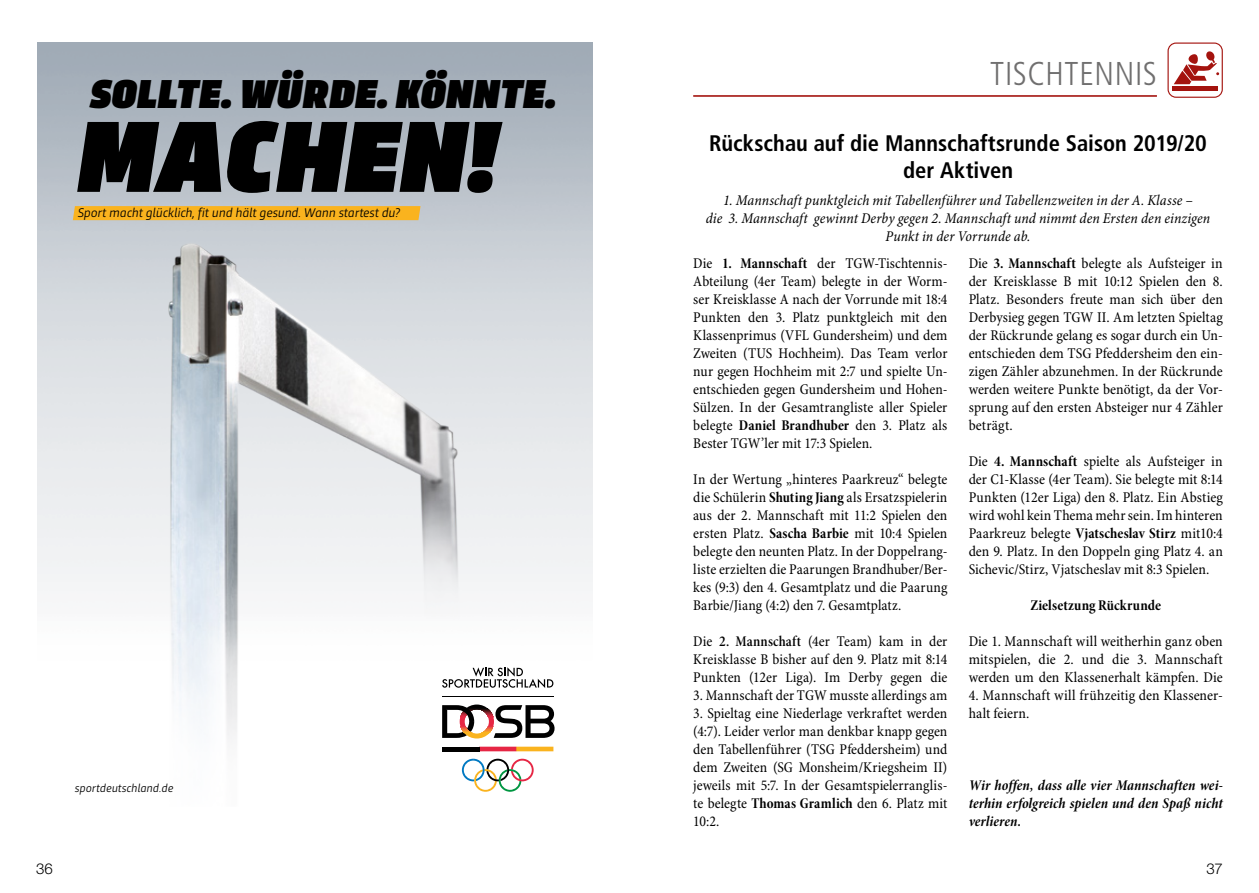
<style>
.page{position:relative;width:1259px;height:893px;background:#fff}
.page>*{position:absolute;margin:0;border:0;box-sizing:border-box;transform-origin:0 0}
.t1{font:italic 105.75px "Trasandina Ultra";letter-spacing:.01em;color:#000}
.t2{font:italic 42.3px "Trasandina Ultra";letter-spacing:.015em;color:#000}
.t3{font:300 condensed 33px "Frutiger LT Std";letter-spacing:.02em;color:#706f6f}
.t4{font:700 condensed 22.5px/27px "Frutiger LT Std";color:#000;text-align:center}
.t5{font:condensed 15px/18px "Minion Pro";letter-spacing:.005em;color:#000;text-align:justify}
.t6{font:italic condensed 15px/18px "Minion Pro";letter-spacing:.005em;color:#000;text-align:center}
.t7{font:15px/18px "Minion Pro Bold Cn It Subh";letter-spacing:.005em;color:#000;text-align:justify}
.t8{font:15px "Minion Pro Bold Cn Subh";letter-spacing:.005em;color:#000}
.t9{font:300 15px "Helvetica Neue LT Std";color:#000}
.t10{font:italic 13.2px "Trasandina";color:#000}
.t11{font:italic 11.85px "Trasandina";letter-spacing:.005em;color:#000}
.s1{font-family:"Minion Pro Bold Cn Subh";font-stretch:normal}
.s2{font-family:"Minion Pro Semibold Cn Subh";font-stretch:normal}
</style>
<div class="page">
<svg style="left:1167px;top:43px;width:55px;height:55px"></svg>
<hr style="left:693px;top:95px;width:464px;height:2px;background:#a4130e">
<img style="left:37px;top:43px;width:555px;height:731px">
<img style="left:140px;top:225px;width:349px;height:549px">
<svg style="left:73px;top:206px;width:347px;height:14px;background:#f9b31f"></svg>
<hr style="left:442px;top:696px;width:111px;height:1px;background:#000">
<svg style="left:462px;top:759px;width:71px;height:33px"></svg>
<svg style="left:479px;top:747px;width:74px;height:4px"></svg>
<hr style="left:442px;top:747px;width:37px;height:4px;background:#000">
<svg style="left:460px;top:704px;width:34px;height:5px"></svg>
<hr style="left:460px;top:709px;width:34px;height:1px;background:#130a09">
<hr style="left:460px;top:710px;width:34px;height:1px;background:#361312">
<hr style="left:460px;top:711px;width:34px;height:1px;background:#531517">
<hr style="left:460px;top:712px;width:34px;height:1px;background:#772027">
<hr style="left:460px;top:713px;width:34px;height:1px;background:#962531">
<hr style="left:460px;top:714px;width:34px;height:1px;background:#af2838">
<hr style="left:460px;top:715px;width:34px;height:1px;background:#c8293e">
<hr style="left:460px;top:716px;width:34px;height:1px;background:#dd2842">
<svg style="left:474px;top:717px;width:20px;height:10px"></svg>
<hr style="left:460px;top:727px;width:34px;height:1px;background:#e94343">
<hr style="left:460px;top:728px;width:34px;height:1px;background:#eb5c41">
<hr style="left:460px;top:729px;width:34px;height:1px;background:#ee703c">
<hr style="left:460px;top:730px;width:34px;height:1px;background:#f18534">
<hr style="left:460px;top:731px;width:34px;height:1px;background:#f49729">
<hr style="left:460px;top:732px;width:34px;height:1px;background:#f8ac22">
<svg style="left:474px;top:733px;width:20px;height:5px"></svg>
<svg style="left:442px;top:705px;width:32px;height:33px"></svg>
<svg style="left:494px;top:705px;width:60px;height:33px"></svg>
<svg style="left:442px;top:667px;width:111px;height:21px"></svg>
<h2 class="t2" style="left:90px;top:63px;width:467px">SOLLTE. WÜRDE. KÖNNTE.</h2>
<h1 class="t1" style="left:77px;top:80px;width:421px">MACHEN!</h1>
<p class="t10" style="left:78px;top:203px;width:323px">Sport macht glücklich, fit und hält gesund. Wann startest du?</p>
<p class="t11" style="left:75px;top:779px;width:100px">sportdeutschland.de</p>
<h3 class="t3" style="left:990px;top:55px;width:168px">TISCHTENNIS</h3>
<h3 class="t4" style="left:709px;top:129px;width:499px">Rückschau auf die Mannschaftsrunde Saison 2019/20 der Aktiven</h3>
<p class="t6" style="left:706px;top:191px;width:506px">1. Mannschaft punktgleich mit Tabellenführer und Tabellenzweiten in der A. Klasse –<br>die 3. Mannschaft gewinnt Derby gegen 2. Mannschaft und nimmt den Ersten den einzigen<br>Punkt in der Vorrunde ab.</p>
<p class="t5" style="left:693px;top:254px;width:256px">Die <span class="s1">1. Mannschaft</span> der TGW-Tischtennis-Abteilung (4er Team) belegte in der Worm&shy;ser Kreisklasse A nach der Vorrunde mit 18:4<br>Punkten den 3. Platz punktgleich mit den Klassenprimus (VFL Gundersheim) und dem Zweiten (TUS Hochheim). Das Team verlor nur gegen Hochheim mit 2:7 und spielte Un&shy;entschieden gegen Gundersheim und Hohen-Sülzen. In der Gesamtrangliste aller Spieler belegte <span class="s1">Daniel Brandhuber</span> den 3. Platz als Bester TGW’ler mit 17:3 Spielen.</p>
<p class="t5" style="left:693px;top:470px;width:256px">In der Wertung „hinteres Paarkreuz“ belegte die Schülerin <span class="s1">Shuting Jiang</span> als Ersatzspielerin aus der 2. Mannschaft mit 11:2 Spielen den ersten Platz. <span class="s1">Sascha Barbie</span> mit 10:4 Spielen belegte den neunten Platz. In der Doppelrang&shy;liste erzielten die Paarungen Brandhuber/Ber&shy;kes (9:3) den 4. Gesamtplatz und die Paarung Barbie/Jiang (4:2) den 7. Gesamtplatz.</p>
<p class="t5" style="left:693px;top:632px;width:256px">Die <span class="s2">2. Mannschaft</span> (4er Team) kam in der Kreisklasse B bisher auf den 9. Platz mit 8:14<br>Punkten (12er Liga). Im Derby gegen die</p>
<p class="t5" style="left:693px;top:686px;width:256px">3. Mannschaft der TGW musste allerdings am</p>
<p class="t5" style="left:693px;top:704px;width:256px">3. Spieltag eine Niederlage verkraftet werden (4:7). Leider verlor man denkbar knapp gegen den Tabellenführer (TSG Pfeddersheim) und dem Zweiten (SG Monsheim/Kriegsheim II) jeweils mit 5:7. In der Gesamtspielerranglis&shy;te belegte <span class="s1">Thomas Gramlich</span> den 6. Platz mit 10:2.</p>
<p class="t5" style="left:968px;top:254px;width:256px">Die <span class="s1">3. Mannschaft</span> belegte als Aufsteiger in der Kreisklasse B mit 10:12 Spielen den 8.<br>Platz. Besonders freute man sich über den Derbysieg gegen TGW II. Am letzten Spieltag der Rückrunde gelang es sogar durch ein Un&shy;entschieden dem TSG Pfeddersheim den ein&shy;zigen Zähler abzunehmen. In der Rückrunde werden weitere Punkte benötigt, da der Vor&shy;sprung auf den ersten Absteiger nur 4 Zähler beträgt.</p>
<p class="t5" style="left:968px;top:452px;width:256px">Die <span class="s1">4. Mannschaft</span> spielte als Aufsteiger in der C1-Klasse (4er Team). Sie belegte mit 8:14<br>Punkten (12er Liga) den 8. Platz. Ein Abstieg wird wohl kein Thema mehr sein. Im hinteren Paarkreuz belegte <span class="s1">Vjatscheslav Stirz</span> mit10:4 den 9. Platz. In den Doppeln ging Platz 4. an Sichevic/Stirz, Vjatscheslav mit 8:3 Spielen.</p>
<p class="t8" style="left:1030px;top:596px;width:132px">Zielsetzung Rückrunde</p>
<p class="t5" style="left:968px;top:632px;width:256px">Die 1. Mannschaft will weitherhin ganz oben mitspielen, die 2. und die 3. Mannschaft werden um den Klassenerhalt kämpfen. Die</p>
<p class="t5" style="left:968px;top:686px;width:256px">4. Mannschaft will frühzeitig den Klassener&shy;halt feiern.</p>
<p class="t7" style="left:968px;top:776px;width:256px">Wir hoffen, dass alle vier Mannschaften wei&shy;terhin erfolgreich spielen und den Spaß nicht verlieren.</p>
<p class="t9" style="left:36px;top:859px;width:18px">36</p>
<p class="t9" style="left:1206px;top:859px;width:18px">37</p>
</div>
